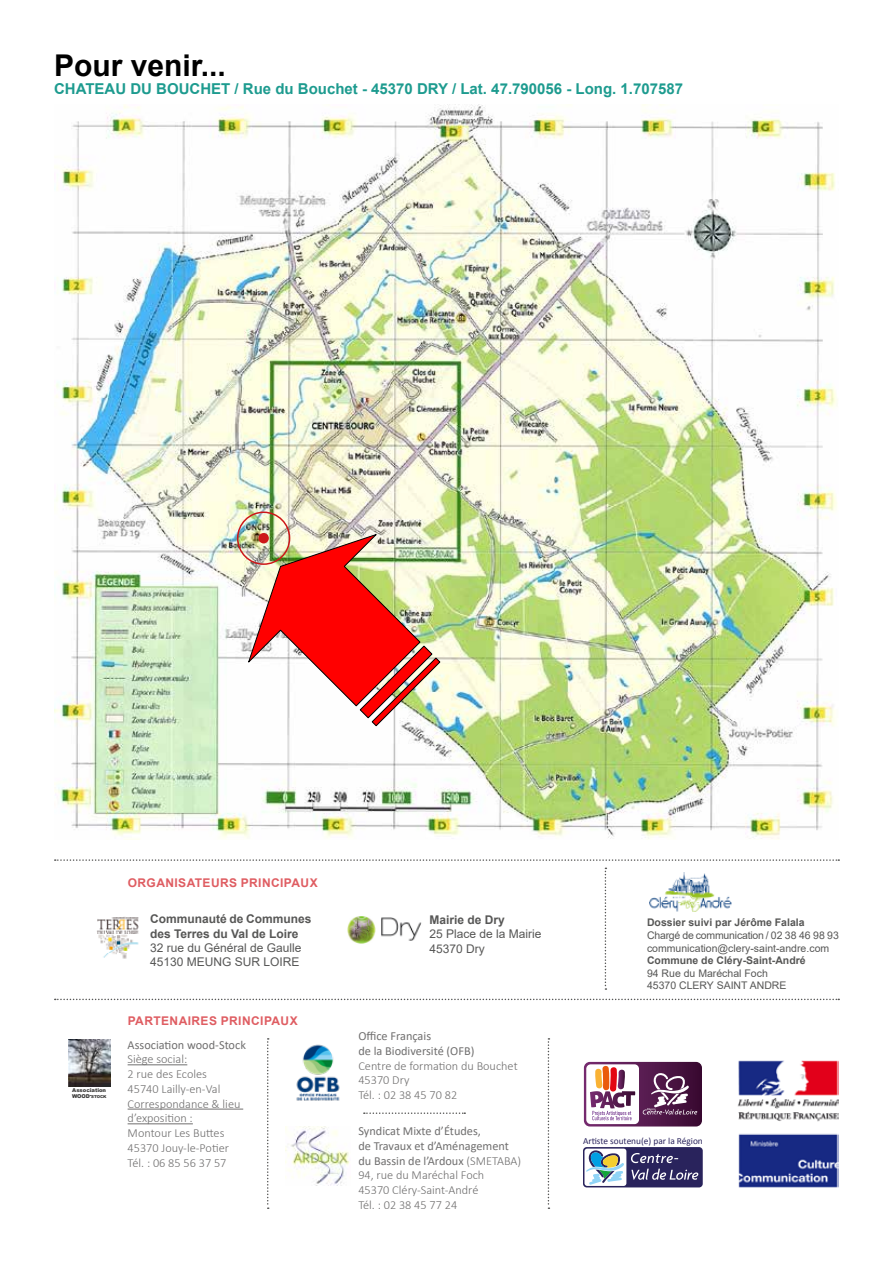
<style>
.page{position:relative;width:893px;height:1263px;background:#fff}
.page>*{position:absolute;margin:0;border:0;box-sizing:border-box;transform-origin:0 0}
.t1{font:700 30px "Arial";color:#000}
.t2{font:700 15px "Arial";color:#1d9b8f}
.t3{font:300 12.3px/14.7px "Calibri";color:#706f6f}
.t4{font:12.3px/14.7px "Calibri";color:#706f6f}
.t5{font:12px/14.4px "Arial";color:#575756}
.t6{font:700 12px/14.4px "Arial";color:#575756}
.t7{font:700 12px "Arial";letter-spacing:.035em;color:#df5d62}
.t8{font:10.5px/12.6px "Arial";color:#575756}
.t9{font:700 10.5px "Arial";color:#575756}
.t10{font:9.3px "Calibri";color:#29235c}
.t11{font:900 5.25px/6.3px "Arial";color:#3c3c3b}
.s1{font-size:4.05px}
.s2{font-weight:400}
</style>
<div class="page">
<img style="left:54px;top:104px;width:784px;height:735px">
<img style="left:248px;top:533px;width:193px;height:194px">
<div style="left:237px;top:511px;width:53px;height:54px;border:2px solid #cd1719;border-radius:50%"></div>
<div style="left:258px;top:533px;width:11px;height:10px;background:#cd1719;border-radius:50%"></div>
<svg style="left:55px;top:999px;width:784px;height:1px"></svg>
<svg style="left:55px;top:859px;width:784px;height:2px"></svg>
<img style="left:649px;top:872px;width:83px;height:40px">
<img style="left:97px;top:916px;width:42px;height:43px">
<img style="left:347px;top:916px;width:75px;height:28px">
<hr style="left:128px;top:1064px;width:59px;height:1px;background:#706f6f">
<hr style="left:128px;top:1109px;width:115px;height:1px;background:#706f6f">
<hr style="left:128px;top:1123px;width:65px;height:1px;background:#706f6f">
<img style="left:286px;top:1126px;width:64px;height:59px">
<img style="left:68px;top:1039px;width:42px;height:47px">
<svg style="left:364px;top:1112px;width:101px;height:2px"></svg>
<svg style="left:267px;top:1038px;width:2px;height:171px"></svg>
<svg style="left:548px;top:1038px;width:1px;height:171px"></svg>
<svg style="left:605px;top:867px;width:1px;height:123px"></svg>
<div style="left:583px;top:1147px;width:120px;height:40px;background:#29235c;border-radius:4px"></div>
<div style="left:584px;top:1148px;width:42px;height:38px;background:#fff;border-radius:3px"></div>
<svg style="left:586px;top:1150px;width:38px;height:35px"></svg>
<svg style="left:631px;top:1153px;width:47px;height:10px"></svg>
<svg style="left:631px;top:1169px;width:67px;height:11px"></svg>
<img style="left:738px;top:1060px;width:101px;height:128px">
<svg style="left:583px;top:1061px;width:119px;height:66px"></svg>
<img style="left:296px;top:1044px;width:44px;height:57px">
<h1 class="t1" style="left:54px;top:44px;width:173px">Pour venir...</h1>
<p class="t2" style="left:54px;top:78px;width:631px">CHATEAU DU BOUCHET / Rue du Bouchet - 45370 DRY / Lat. 47.790056 - Long. 1.707587</p>
<p class="t11" style="left:72px;top:1086px;width:36px">Association<br>WOOD-<span class="s1">STOCK</span></p>
<p class="t7" style="left:128px;top:874px;width:191px">ORGANISATEURS PRINCIPAUX</p>
<p class="t6" style="left:150px;top:912px;width:163px">Communauté de Communes des Terres du Val de Loire</p>
<p class="t5" style="left:150px;top:940px;width:153px">32 rue du Général de Gaulle<br>45130 MEUNG SUR LOIRE</p>
<p class="t7" style="left:128px;top:1012px;width:171px">PARTENAIRES PRINCIPAUX</p>
<p class="t4" style="left:128px;top:1037px;width:120px">Association wood-Stock</p>
<p class="t3" style="left:128px;top:1052px;width:114px">Siège social:<br>2 rue des Ecoles<br>45740 Lailly-en-Val<br>Correspondance &amp; lieu d’exposition :<br>Montour Les Buttes<br>45370 Jouy-le-Potier<br>Tél. : 06 85 56 37 57</p>
<p class="t6" style="left:429px;top:912px;width:77px">Mairie de Dry</p>
<p class="t5" style="left:429px;top:927px;width:114px">25 Place de la Mairie<br>45370 Dry</p>
<p class="t4" style="left:358px;top:1028px;width:118px">Office Français<br>de la Biodiversité (OFB)</p>
<p class="t3" style="left:358px;top:1058px;width:161px">Centre de formation du Bouchet<br>45370 Dry<br>Tél. : 02 38 45 70 82</p>
<p class="t3" style="left:358px;top:1124px;width:164px"><span class="s2">Syndicat Mixte d’Études,<br>de Travaux et d’Aménagement du Bassin de l’Ardoux</span> (SMETABA)<br>94, rue du Maréchal Foch<br>45370 Cléry-Saint-André<br>Tél. : 02 38 45 77 24</p>
<p class="t9" style="left:647px;top:915px;width:159px">Dossier suivi par Jérôme Falala</p>
<p class="t8" style="left:647px;top:929px;width:193px">Chargé de communication / 02 38 46 98 93 communication@clery-saint-andre.com</p>
<p class="t9" style="left:647px;top:953px;width:160px">Commune de Cléry-Saint-André</p>
<p class="t8" style="left:647px;top:967px;width:141px">94 Rue du Maréchal Foch<br>45370 CLERY SAINT ANDRE</p>
<p class="t10" style="left:583px;top:1135px;width:121px">Artiste soutenu(e) par la Région</p>
</div>
